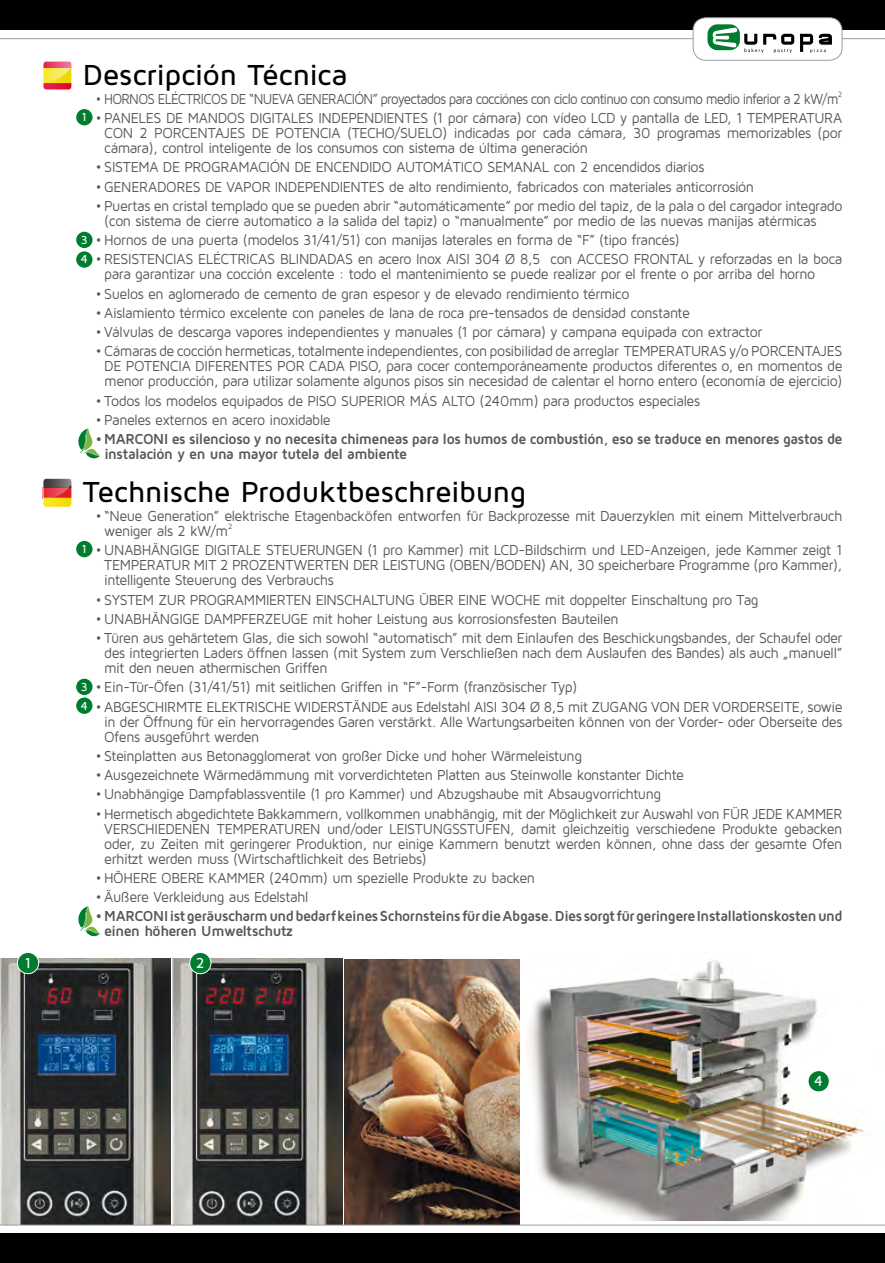
<style>
.page{position:relative;width:885px;height:1263px;background:#fff}
.page>*{position:absolute;margin:0;border:0;box-sizing:border-box;transform-origin:0 0}
.t1{font:500 30px "Maven Pro";letter-spacing:-.01em;color:#000}
.t2{font:15px/15px "Maven Pro";letter-spacing:-.035em;color:#58585a;text-align:justify;scale:.95 1}
.t3{font:700 15px/15px "Maven Pro";letter-spacing:-.03em;color:#58585a;scale:.95 1}
.t4{font:15px "Maven Pro";letter-spacing:-.055em;color:#58585a;scale:.89 1}
.t5{font:500 15px "Maven Pro";color:#fff}
.t6{font:500 12px/19.6px "Maven Pro";color:#fff}
</style>
<div class="page">
<div style="left:0;top:0;width:884px;height:30px;background:#000"></div>
<div style="left:0;top:1233px;width:884px;height:30px;background:#000"></div>
<hr style="left:0;top:38px;width:884px;height:1px;background:#9c9e9f">
<div style="left:693px;top:18px;width:149px;height:42px;background:#fff;border-radius:13px"></div>
<div style="left:692px;top:17px;width:150px;height:44px;border:1px solid #9c9e9f;border-radius:13px"></div>
<div style="left:707px;top:24px;width:32px;height:26px;background:#007c30;border-radius:10px"></div>
<svg style="left:712px;top:28px;width:25px;height:19px"></svg>
<svg style="left:744px;top:34px;width:87px;height:19px"></svg>
<img style="left:529px;top:960px;width:335px;height:260px">
<div style="left:807px;top:1071px;width:22px;height:21px;background:#007c30;border-radius:50%"></div>
<div style="left:807px;top:1070px;width:22px;height:22px;border:1px solid #fff;border-radius:50%"></div>
<img style="left:344px;top:960px;width:175px;height:265px">
<img style="left:0;top:959px;width:170px;height:266px">
<img style="left:172px;top:959px;width:170px;height:266px">
<div style="left:17px;top:952px;width:22px;height:22px;background:#007c30;border-radius:50%"></div>
<div style="left:17px;top:952px;width:22px;height:22px;border:1px solid #fff;border-radius:50%"></div>
<div style="left:190px;top:952px;width:21px;height:22px;background:#007c30;border-radius:50%"></div>
<div style="left:189px;top:952px;width:22px;height:22px;border:1px solid #fff;border-radius:50%"></div>
<svg style="left:43px;top:61px;width:29px;height:29px"></svg>
<div style="left:76px;top:109px;width:16px;height:16px;background:#007c30;border-radius:50%"></div>
<div style="left:76px;top:232px;width:16px;height:16px;background:#007c30;border-radius:50%"></div>
<div style="left:76px;top:251px;width:16px;height:17px;background:#007c30;border-radius:50%"></div>
<svg style="left:78px;top:428px;width:22px;height:31px"></svg>
<svg style="left:43px;top:478px;width:29px;height:30px"></svg>
<div style="left:76px;top:541px;width:16px;height:16px;background:#007c30;border-radius:50%"></div>
<div style="left:76px;top:679px;width:16px;height:16px;background:#007c30;border-radius:50%"></div>
<div style="left:76px;top:697px;width:16px;height:17px;background:#007c30;border-radius:50%"></div>
<svg style="left:78px;top:906px;width:22px;height:31px"></svg>
<hr style="left:0;top:1225px;width:884px;height:1px;background:#9c9e9f">
<h1 class="t1" style="left:83px;top:56px;width:266px">Descripción Técnica</h1>
<p class="t4" style="left:96px;top:89px;width:840px">• HORNOS ELÉCTRICOS DE “NUEVA GENERACIÓN” proyectados para cocciónes con ciclo continuo con consumo medio inferior a 2 kW/m²</p>
<p class="t2" style="left:104px;top:110px;width:778px;text-indent:-9px">• PANELES DE MANDOS DIGITALES INDEPENDIENTES (1 por cámara) con vídeo LCD y pantalla de LED, 1 TEMPERATURA CON 2 PORCENTAJES DE POTENCIA (TECHO/SUELO) indicadas por cada cámara, 30 programas memorizables (por cámara), control inteligente de los consumos con sistema de última generación</p>
<p class="t2" style="left:96px;top:159px;width:642px">• SISTEMA DE PROGRAMACIÓN DE ENCENDIDO AUTOMÁTICO SEMANAL con 2 encendidos diarios</p>
<p class="t2" style="left:96px;top:178px;width:694px">• GENERADORES DE VAPOR INDEPENDIENTES de alto rendimiento, fabricados con materiales anticorrosión</p>
<p class="t2" style="left:104px;top:198px;width:778px;text-indent:-9px">• Puertas en cristal templado que se pueden abrir “automáticamente” por medio del tapiz, de la pala o del cargador integrado (con sistema de cierre automatico a la salida del tapiz) o “manualmente” por medio de las nuevas manijas atérmicas</p>
<p class="t2" style="left:96px;top:232px;width:616px">• Hornos de una puerta (modelos 31/41/51) con manijas laterales en forma de “F” (tipo francés)</p>
<p class="t2" style="left:104px;top:251px;width:778px;text-indent:-9px">• RESISTENCIAS ELÉCTRICAS BLINDADAS en acero Inox AISI 304 Ø 8,5 con ACCESO FRONTAL y reforzadas en la boca para garantizar una cocción excelente : todo el mantenimiento se puede realizar por el frente o por arriba del horno</p>
<p class="t2" style="left:96px;top:285px;width:563px">• Suelos en aglomerado de cemento de gran espesor y de elevado rendimiento térmico</p>
<p class="t2" style="left:96px;top:305px;width:627px">• Aislamiento térmico excelente con paneles de lana de roca pre-tensados de densidad constante</p>
<p class="t2" style="left:96px;top:324px;width:703px">• Válvulas de descarga vapores independientes y manuales (1 por cámara) y campana equipada con extractor</p>
<p class="t2" style="left:96px;top:343px;width:787px;text-align:center">• Cámaras de cocción hermeticas, totalmente independientes, con posibilidad de arreglar TEMPERATURAS y/o PORCENTAJES<br>DE POTENCIA DIFERENTES POR CADA PISO, para cocer contemporáneamente productos diferentes o, en momentos de menor producción, para utilizar solamente algunos pisos sin necesidad de calentar el horno entero (economía de ejercicio)</p>
<p class="t2" style="left:96px;top:392px;width:637px">• Todos los modelos equipados de PISO SUPERIOR MÁS ALTO (240mm) para productos especiales</p>
<p class="t2" style="left:96px;top:412px;width:249px">• Paneles externos en acero inoxidable</p>
<p class="t3" style="left:104px;top:431px;width:778px;text-indent:-9px">• MARCONI es silencioso y no necesita chimeneas para los humos de combustión, eso se traduce en menores gastos de instalación y en una mayor tutela del ambiente</p>
<p class="t6" style="left:82px;top:107px;width:7px">1</p>
<p class="t6" style="left:81px;top:229px;width:9px">3<br>4</p>
<h1 class="t1" style="left:83px;top:473px;width:444px">Technische Produktbeschreibung</h1>
<p class="t2" style="left:104px;top:508px;width:778px;text-indent:-9px">• “Neue Generation” elektrische Etagenbacköfen entworfen für Backprozesse mit Dauerzyklen mit einem Mittelverbrauch weniger als 2 kW/m²</p>
<p class="t2" style="left:104px;top:542px;width:778px;text-indent:-9px">• UNABHÄNGIGE DIGITALE STEUERUNGEN (1 pro Kammer) mit LCD-Bildschirm und LED-Anzeigen, jede Kammer zeigt 1<br>TEMPERATUR MIT 2 PROZENTWERTEN DER LEISTUNG (OBEN/BODEN) AN, 30 speicherbare Programme (pro Kammer), intelligente Steuerung des Verbrauchs</p>
<p class="t2" style="left:96px;top:591px;width:699px">• SYSTEM ZUR PROGRAMMIERTEN EINSCHALTUNG ÜBER EINE WOCHE mit doppelter Einschaltung pro Tag</p>
<p class="t2" style="left:96px;top:611px;width:552px">• UNABHÄNGIGE DAMPFERZEUGE mit hoher Leistung aus korrosionsfesten Bauteilen</p>
<p class="t2" style="left:104px;top:630px;width:778px;text-indent:-9px">• Türen aus gehärtetem Glas, die sich sowohl “automatisch” mit dem Einlaufen des Beschickungsbandes, der Schaufel oder des integrierten Laders öffnen lassen (mit System zum Verschließen nach dem Auslaufen des Bandes) als auch „manuell” mit den neuen athermischen Griffen</p>
<p class="t2" style="left:96px;top:679px;width:508px">• Ein-Tür-Öfen (31/41/51) mit seitlichen Griffen in “F”-Form (französischer Typ)</p>
<p class="t2" style="left:104px;top:698px;width:778px;text-indent:-8px">• ABGESCHIRMTE ELEKTRISCHE WIDERSTÄNDE aus Edelstahl AISI 304 Ø 8,5 mit ZUGANG VON DER VORDERSEITE, sowie in der Öffnung für ein hervorragendes Garen verstärkt. Alle Wartungsarbeiten können von der Vorder- oder Oberseite des Ofens ausgeführt werden</p>
<p class="t2" style="left:96px;top:748px;width:513px">• Steinplatten aus Betonagglomerat von großer Dicke und hoher Wärmeleistung</p>
<p class="t2" style="left:96px;top:767px;width:620px">• Ausgezeichnete Wärmedämmung mit vorverdichteten Platten aus Steinwolle konstanter Dichte</p>
<p class="t2" style="left:96px;top:786px;width:596px">• Unabhängige Dampfablassventile (1 pro Kammer) und Abzugshaube mit Absaugvorrichtung</p>
<p class="t2" style="left:104px;top:805px;width:778px;text-indent:-9px">• Hermetisch abgedichtete Bakkammern, vollkommen unabhängig, mit der Möglichkeit zur Auswahl von FÜR JEDE KAMMER VERSCHIEDENEN TEMPERATUREN und/oder LEISTUNGSSTUFEN, damit gleichzeitig verschiedene Produkte gebacken oder, zu Zeiten mit geringerer Produktion, nur einige Kammern benutzt werden können, ohne dass der gesamte Ofen erhitzt werden muss (Wirtschaftlichkeit des Betriebs)</p>
<p class="t2" style="left:96px;top:870px;width:464px">• HÖHERE OBERE KAMMER (240mm) um spezielle Produkte zu backen</p>
<p class="t2" style="left:96px;top:889px;width:225px">• Äußere Verkleidung aus Edelstahl</p>
<p class="t3" style="left:104px;top:908px;width:778px;text-indent:-9px">• MARCONI ist geräuscharm und bedarf keines Schornsteins für die Abgase. Dies sorgt für geringere Installationskosten und einen höheren Umweltschutz</p>
<p class="t6" style="left:82px;top:539px;width:7px">1</p>
<p class="t6" style="left:81px;top:677px;width:9px;line-height:18.9px">3<br>4</p>
<p class="t5" style="left:25px;top:953px;width:8px">1</p>
<p class="t5" style="left:196px;top:953px;width:10px">2</p>
<p class="t5" style="left:814px;top:1071px;width:10px">4</p>
</div>
